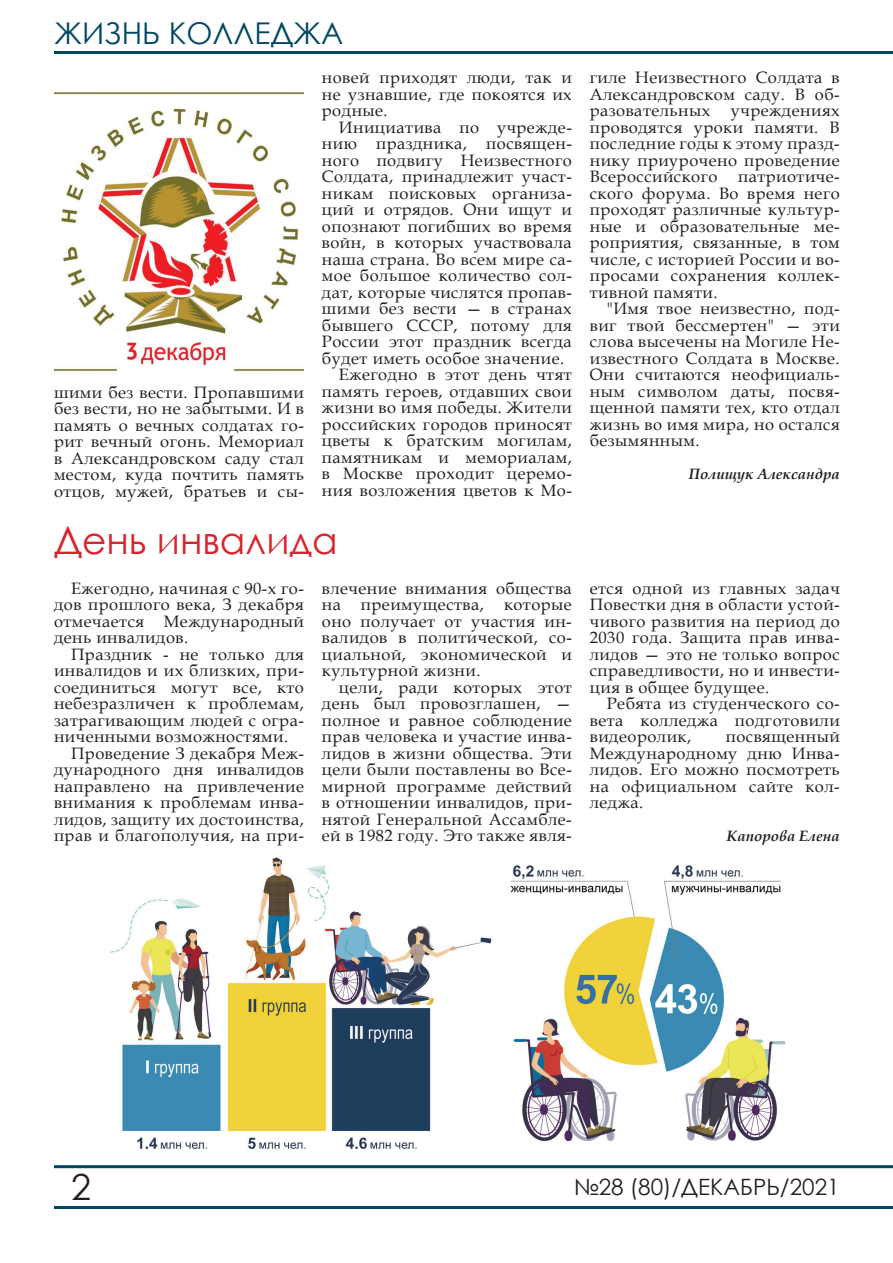
<style>
.page{position:relative;width:893px;height:1263px;background:#fff}
.page>*{position:absolute;margin:0;border:0;box-sizing:border-box;transform-origin:0 0}
.t1{font:37.5px "Century Gothic";color:#d6252b}
.t2{font:36px "Century Gothic";color:#231f20}
.t3{font:30px "Century Gothic";color:#014764}
.t4{font:22.5px "Century Gothic";color:#231f20}
.t5{font:16.5px/16.5px "Book Antiqua";letter-spacing:.03em;color:#231f20;text-align:justify}
.t6{font:italic 700 15px "Book Antiqua";color:#231f20}
</style>
<div class="page">
<hr style="left:54px;top:1165px;width:839px;height:3px;background:#014764">
<hr style="left:54px;top:1206px;width:839px;height:3px;background:#014764">
<hr style="left:54px;top:51px;width:839px;height:3px;background:#014764">
<img style="left:54px;top:91px;width:250px;height:281px">
<img style="left:110px;top:857px;width:676px;height:291px">
<h3 class="t3" style="left:54px;top:12px;width:291px">ЖИЗНЬ КОЛЛЕДЖА</h3>
<p class="t5" style="left:54px;top:384px;width:251px">шими без вести. Пропавшими без вести, но не забытыми. И в память о вечных солдатах го&shy;рит вечный огонь. Мемориал в Александровском саду стал местом, куда почтить память отцов, мужей, братьев и сы-</p>
<p class="t5" style="left:322px;top:69px;width:251px">новей приходят люди, так и не узнавшие, где покоятся их родные.</p>
<p class="t5" style="left:339px;top:118px;width:234px">Инициатива по учрежде-</p>
<p class="t5" style="left:322px;top:135px;width:251px">нию праздника, посвящен-</p>
<p class="t5" style="left:322px;top:151px;width:251px">ного подвигу Неизвестного</p>
<p class="t5" style="left:322px;top:168px;width:251px">Солдата, принадлежит участ-</p>
<p class="t5" style="left:322px;top:184px;width:251px">никам поисковых организа-</p>
<p class="t5" style="left:322px;top:201px;width:251px">ций и отрядов. Они ищут и</p>
<p class="t5" style="left:322px;top:217px;width:251px">опознают погибших во время</p>
<p class="t5" style="left:322px;top:234px;width:251px">войн, в которых участвовала</p>
<p class="t5" style="left:322px;top:250px;width:251px">наша страна. Во всем мире са-</p>
<p class="t5" style="left:322px;top:267px;width:251px">мое большое количество сол-</p>
<p class="t5" style="left:322px;top:283px;width:251px">дат, которые числятся пропав-</p>
<p class="t5" style="left:322px;top:300px;width:251px">шими без вести — в странах</p>
<p class="t5" style="left:322px;top:316px;width:251px">бывшего СССР, потому для</p>
<p class="t5" style="left:322px;top:333px;width:251px">России этот праздник всегда</p>
<p class="t5" style="left:322px;top:349px;width:244px">будет иметь особое значение.</p>
<p class="t5" style="left:339px;top:366px;width:234px">Ежегодно в этот день чтят</p>
<p class="t5" style="left:322px;top:382px;width:251px">память героев, отдавших свои</p>
<p class="t5" style="left:322px;top:399px;width:251px">жизни во имя победы. Жители</p>
<p class="t5" style="left:322px;top:415px;width:251px">российских городов приносят</p>
<p class="t5" style="left:322px;top:432px;width:251px">цветы к братским могилам,</p>
<p class="t5" style="left:322px;top:448px;width:251px">памятникам и мемориалам,</p>
<p class="t5" style="left:322px;top:465px;width:251px">в Москве проходит церемо-</p>
<p class="t5" style="left:322px;top:481px;width:251px">ния возложения цветов к Мо-</p>
<h1 class="t1" style="left:54px;top:514px;width:285px">День инвалида</h1>
<p class="t5" style="left:54px;top:579px;width:251px;text-indent:17px">Ежегодно, начиная с 90-х го&shy;дов прошлого века, З декабря отмечается Международный день инвалидов.</p>
<p class="t5" style="left:71px;top:645px;width:234px">Праздник - не только для</p>
<p class="t5" style="left:54px;top:662px;width:251px">инвалидов и их близких, при-</p>
<p class="t5" style="left:54px;top:678px;width:251px">соединиться могут все, кто</p>
<p class="t5" style="left:54px;top:695px;width:251px">небезразличен к проблемам,</p>
<p class="t5" style="left:54px;top:711px;width:251px">затрагивающим людей с огра-</p>
<p class="t5" style="left:54px;top:728px;width:236px">ниченными возможностями.</p>
<p class="t5" style="left:71px;top:744px;width:234px">Проведение З декабря Меж-</p>
<p class="t5" style="left:54px;top:761px;width:251px">дународного дня инвалидов</p>
<p class="t5" style="left:54px;top:777px;width:251px">направлено на привлечение</p>
<p class="t5" style="left:54px;top:794px;width:251px">внимания к проблемам инва-</p>
<p class="t5" style="left:54px;top:810px;width:251px">лидов, защиту их достоинства,</p>
<p class="t5" style="left:54px;top:827px;width:251px">прав и благополучия, на при-</p>
<p class="t5" style="left:322px;top:579px;width:251px">влечение внимания общества на преимущества, которые оно получает от участия ин&shy;валидов в политической, со&shy;циальной, экономической и культурной жизни.</p>
<p class="t5" style="left:322px;top:678px;width:251px;text-indent:17px">цели, ради которых этот день был провозглашен, — полное и равное соблюдение прав человека и участие инва&shy;лидов в жизни общества. Эти цели были поставлены во Все&shy;мирной программе действий в отношении инвалидов, при&shy;нятой Генеральной Ассамбле&shy;ей в 1982 году. Это также явля-</p>
<p class="t5" style="left:590px;top:69px;width:251px">гиле Неизвестного Солдата в Александровском саду. В об&shy;разовательных учреждениях проводятся уроки памяти. В последние годы к этому празд&shy;нику приурочено проведение Всероссийского патриотиче&shy;ского форума. Во время него проходят различные культур&shy;ные и образовательные ме&shy;роприятия, связанные, в том числе, с историей России и во&shy;просами сохранения коллек&shy;тивной памяти.</p>
<p class="t5" style="left:590px;top:300px;width:251px;text-indent:17px">"Имя твое неизвестно, под&shy;виг твой бессмертен" — эти слова высечены на Могиле Не&shy;известного Солдата в Москве.<br>Они считаются неофициаль&shy;ным символом даты, посвя&shy;щенной памяти тех, кто отдал жизнь во имя мира, но остался безымянным.</p>
<p class="t6" style="left:689px;top:464px;width:152px">Полищук Александра</p>
<p class="t5" style="left:590px;top:579px;width:251px">ется одной из главных задач Повестки дня в области устой&shy;чивого развития на период до 2030 года. Защита прав инва&shy;лидов — это не только вопрос справедливости, но и инвести&shy;ция в общее будущее.</p>
<p class="t5" style="left:590px;top:695px;width:251px;text-indent:17px">Ребята из студенческого со&shy;вета колледжа подготовили видеоролик,</p>
<p class="t5" style="left:590px;top:728px;width:251px;text-indent:136px">посвященный Международному дню Инва&shy;лидов. Его можно посмотреть на официальном сайте кол&shy;леджа.</p>
<p class="t6" style="left:726px;top:825px;width:115px">Капорова Елена</p>
<h2 class="t2" style="left:71px;top:1162px;width:21px">2</h2>
<h3 class="t4" style="left:574px;top:1171px;width:267px">№28 (80)/ДЕКАБРЬ/2021</h3>
</div>
